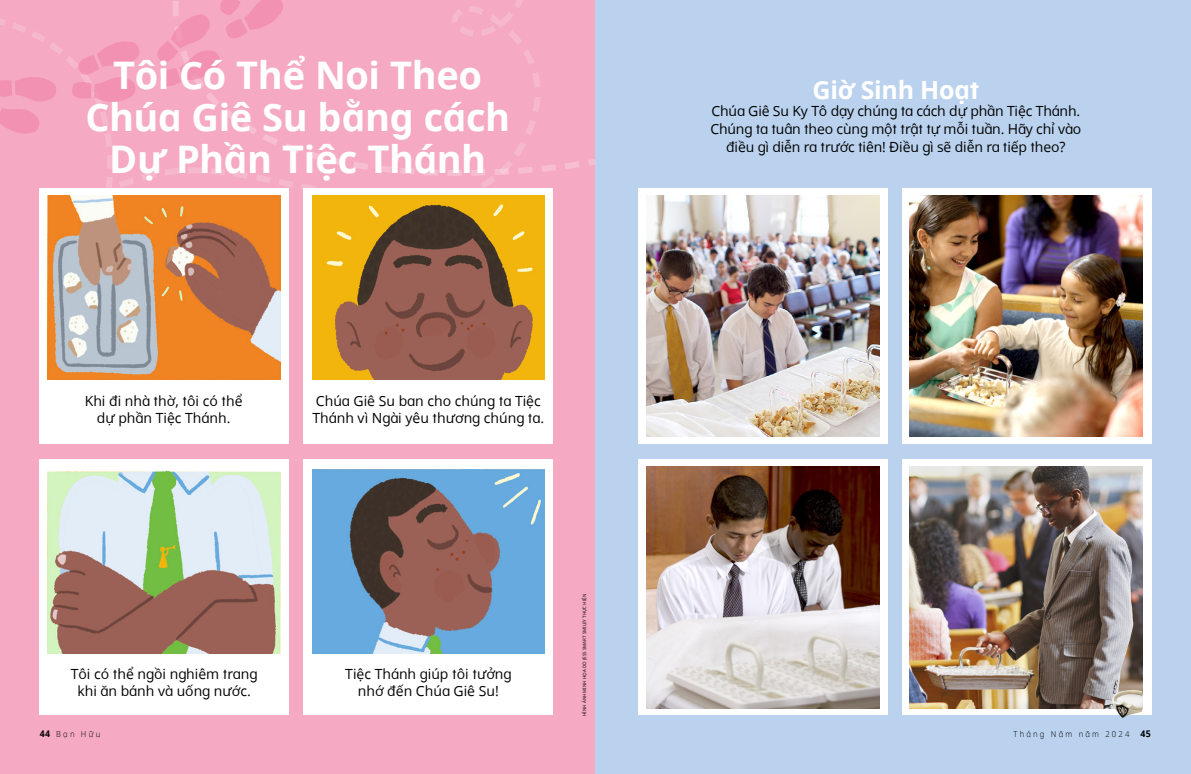
<style>
.page{position:relative;width:1191px;height:774px;background:#fff}
.page>*{position:absolute;margin:0;border:0;box-sizing:border-box;transform-origin:0 0}
.h1_next_CUSTOM{font:700 38px/42px "Dots Solidlds Lat";letter-spacing:-.01em;color:#fff;text-align:center}
.t1{font:700 25px "Dots Solidlds Lat";letter-spacing:-.01em;color:#fff}
.p2{font:14px/16.8px "Dots Solidlds Lat";color:#000;text-align:center}
.t2{font:300 8.2px "Dots Solidlds Lat";letter-spacing:.28em;color:#000;scale:.95 1}
.t3{font:4.5px "Dots Solidlds Lat";color:#000}
.s1{font-weight:700;font-size:9.2px}
</style>
<div class="page">
<div style="left:0;top:0;width:595px;height:774px;background:#f5a9c2"></div>
<div style="left:595px;top:0;width:596px;height:774px;background:#bad2ee"></div>
<svg style="left:0;top:0;width:590px;height:189px"></svg>
<div style="left:303px;top:188px;width:250px;height:256px;background:#fff"></div>
<div style="left:902px;top:188px;width:249px;height:256px;background:#fff"></div>
<div style="left:638px;top:188px;width:249px;height:256px;background:#fff"></div>
<div style="left:303px;top:460px;width:250px;height:255px;background:#fff"></div>
<div style="left:902px;top:460px;width:249px;height:255px;background:#fff"></div>
<div style="left:638px;top:460px;width:249px;height:255px;background:#fff"></div>
<div style="left:39px;top:188px;width:250px;height:256px;background:#fff"></div>
<img style="left:48px;top:195px;width:232px;height:184px">
<img style="left:312px;top:195px;width:232px;height:184px">
<div style="left:39px;top:460px;width:250px;height:255px;background:#fff"></div>
<img style="left:48px;top:470px;width:232px;height:183px">
<img style="left:312px;top:469px;width:232px;height:184px">
<img style="left:909px;top:195px;width:233px;height:242px">
<img style="left:646px;top:195px;width:233px;height:242px">
<svg style="left:646px;top:467px;width:233px;height:241px;background:#a8958d"></svg>
<img style="left:909px;top:467px;width:233px;height:241px">
<img style="left:1112px;top:690px;width:30px;height:28px">
<p class="h1_next_CUSTOM" style="left:85px;top:55px;width:426px">Tôi Có Thể Noi Theo<br>Chúa Giê Su bằng cách<br>Dự Phần Tiệc Thánh</p>
<p class="p2" style="left:85px;top:393px;width:159px">Khi đi nhà thờ, tôi có thể dự phần Tiệc Thánh.</p>
<p class="p2" style="left:312px;top:393px;width:233px;text-align:left">Chúa Giê Su ban cho chúng ta Tiệc<br>Thánh vì Ngài yêu thương chúng ta.</p>
<p class="p2" style="left:71px;top:665px;width:188px">Tôi có thể ngồi nghiêm trang khi ăn bánh và uống nước.</p>
<p class="p2" style="left:345px;top:665px;width:168px">Tiệc Thánh giúp tôi tưởng nhớ đến Chúa Giê Su!</p>
<p class="t3" style="left:581px;top:716px;width:124px;rotate:-90deg">HÌNH ẢNH MINH HỌA DO JESS SMART SMILEY THỰC HIỆN</p>
<p class="t1" style="left:812px;top:71px;width:168px">Giờ Sinh Hoạt</p>
<p class="p2" style="left:710px;top:102px;width:372px;line-height:17.7px">Chúa Giê Su Ky Tô dạy chúng ta cách dự phần Tiệc Thánh.<br>Chúng ta tuân theo cùng một trật tự mỗi tuần. Hãy chỉ vào điều gì diễn ra trước tiên! Điều gì sẽ diễn ra tiếp theo?</p>
<p class="t2" style="left:40px;top:728px;width:65px"><span class="s1">44</span> Bạn Hữu</p>
<p class="t2" style="left:1013px;top:728px;width:146px">Tháng Năm năm 2024 <span class="s1">45</span></p>
</div>
